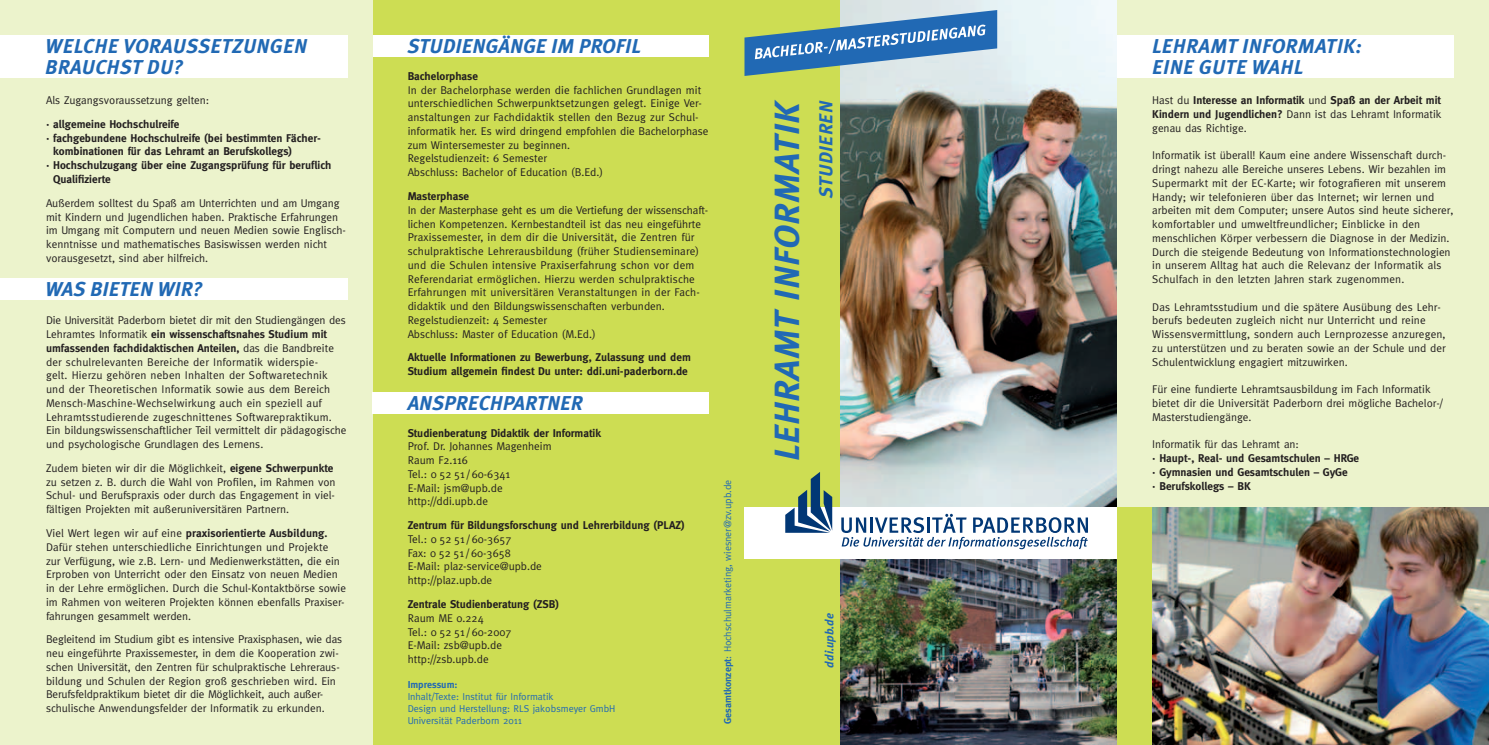
<style>
.page{position:relative;width:1489px;height:745px;background:#fff}
.page>*{position:absolute;margin:0;border:0;box-sizing:border-box;transform-origin:0 0}
.t1{font:italic 700 35px "Meta Plus";letter-spacing:.015em;color:#2169b4}
.t2{font:italic 700 20px "Meta Plus";color:#2169b4}
.t3{font:italic 700 18.75px "Meta Plus";color:#2169b4}
.t4{font:italic 700 11.88px "Meta Plus";color:#2169b4}
.t5{font:11.25px/13.8px "Meta";color:#231f20}
.t6{font:700 11.25px/13.8px "Meta";color:#231f20}
.t7{font:10px/12px "Meta";color:#2169b4}
.t8{font:700 10px "Meta";color:#2169b4}
.s1{font-weight:700}
.s2{font-weight:400}
</style>
<div class="page">
<div style="left:372px;top:0;width:372px;height:744px;background:#cddd53"></div>
<div style="left:1116px;top:0;width:372px;height:744px;background:#ecf3cc"></div>
<div style="left:372px;top:35px;width:337px;height:22px;background:#fff"></div>
<div style="left:0;top:0;width:372px;height:744px;background:#ecf3cc"></div>
<img style="left:1152px;top:507px;width:336px;height:237px">
<div style="left:1116px;top:507px;width:36px;height:237px;background:#cddd53"></div>
<div style="left:744px;top:0;width:372px;height:744px;background:#cddd53"></div>
<img style="left:840px;top:0;width:276px;height:507px">
<img style="left:840px;top:558px;width:276px;height:186px">
<div style="left:744px;top:507px;width:372px;height:51px;background:#fff"></div>
<svg style="left:841px;top:513px;width:246px;height:36px"></svg>
<svg style="left:785px;top:472px;width:47px;height:60px"></svg>
<div style="left:372px;top:392px;width:337px;height:21px;background:#fff"></div>
<div style="left:1116px;top:35px;width:337px;height:43px;background:#fff"></div>
<div style="left:0;top:35px;width:347px;height:43px;background:#fff"></div>
<div style="left:0;top:278px;width:347px;height:21px;background:#fff"></div>
<svg style="left:744px;top:10px;width:253px;height:66px"></svg>
<h2 class="t2" style="left:45px;top:34px;width:104px">WEL CHE VORAU</h2>
<h2 class="t2" style="left:186px;top:34px;width:71px">SSETZUNGEN</h2>
<h2 class="t2" style="left:45px;top:55px;width:26px">BRAU</h2>
<h2 class="t2" style="left:95px;top:55px;width:89px">CHST DU?</h2>
<p class="t5" style="left:46px;top:93px;width:165px">Als Zugangsvoraussetzung gelten:</p>
<p class="t6" style="left:46px;top:117px;width:135px">· allgemeine Hochschulreife</p>
<p class="t6" style="left:46px;top:131px;width:276px">· fachgebundene Hochschulreife (bei bestimmten Fächer-</p>
<p class="t6" style="left:53px;top:144px;width:240px">kombinationen für das Lehramt an Berufskollegs)</p>
<p class="t6" style="left:46px;top:158px;width:287px">· Hochschulzugang über eine Zugangsprüfung für beruflich</p>
<p class="t6" style="left:53px;top:172px;width:59px">Qualifizierte</p>
<p class="t5" style="left:46px;top:196px;width:301px">Außerdem solltest du Spaß am Unterrichten und am Umgang mit Kindern und Jugendlichen haben. Praktische Erfahrungen im Umgang mit Computern und neuen Medien sowie Englisch&shy;kenntnisse und mathematisches Basiswissen werden nicht vorausgesetzt, sind aber hilfreich.</p>
<h2 class="t2" style="left:45px;top:277px;width:69px">WAS BIETEN</h2>
<h2 class="t2" style="left:157px;top:277px;width:47px">WIR ?</h2>
<p class="t5" style="left:46px;top:313px;width:302px">Die Universität Paderborn bietet dir mit den Studiengängen des Lehramtes Informatik <span class="s1">ein wissenschaftsnahes Studium mit umfassenden fachdidaktischen Anteilen,</span> das die Bandbreite der schulrelevanten Bereiche der Informatik widerspie-<br>gelt. Hierzu gehören neben Inhalten der Softwaretechnik und der Theoretischen Informatik sowie aus dem Bereich Mensch-Maschine-Wechselwirkung auch ein speziell auf Lehramtsstudierende zugeschnittenes Softwarepraktikum.<br>Ein bildungswissenschaftlicher Teil vermittelt dir pädagogische und psychologische Grundlagen des Lernens.</p>
<p class="t5" style="left:46px;top:460px;width:291px">Zudem bieten wir dir die Möglichkeit, <span class="s1">eigene Schwerpunkte </span>zu setzen z. B. durch die Wahl von Profilen, im Rahmen von Schul- und Berufspraxis oder durch das Engagement in viel&shy;fältigen Projekten mit außeruniversitären Partnern.</p>
<p class="t5" style="left:46px;top:525px;width:301px">Viel Wert legen wir auf eine <span class="s1">praxisorientierte Ausbildung.<br></span>Dafür stehen unterschiedliche Einrichtungen und Projekte<br>zur Verfügung, wie z.B. Lern- und Medienwerkstätten, die ein Erproben von Unterricht oder den Einsatz von neuen Medien in der Lehre ermöglichen. Durch die Schul-Kontaktbörse sowie im Rahmen von weiteren Projekten können ebenfalls Praxiser&shy;fahrungen gesammelt werden.</p>
<p class="t5" style="left:46px;top:632px;width:298px">Begleitend im Studium gibt es intensive Praxisphasen, wie das neu eingeführte Praxissemester, in dem die Kooperation zwi&shy;schen Universität, den Zentren für schulpraktische Lehreraus&shy;bildung und Schulen der Region groß geschrieben wird. Ein Berufsfeldpraktikum bietet dir die Möglichkeit, auch außer&shy;schulische Anwendungsfelder der Informatik zu erkunden.</p>
<h2 class="t2" style="left:407px;top:34px;width:235px">STUDIENGÄNGE IM PROFIL</h2>
<p class="t6" style="left:407px;top:69px;width:72px">Bachelorphase</p>
<p class="t5" style="left:407px;top:83px;width:302px">In der Bachelorphase werden die fachlichen Grundlagen mit unterschiedlichen Schwerpunktsetzungen gelegt. Einige Ver&shy;anstaltungen zur Fachdidaktik stellen den Bezug zur Schul&shy;informatik her. Es wird dringend empfohlen die Bachelorphase zum Wintersemester zu beginnen.<br>Regelstudienzeit: 6 Semester<br>Abschluss: Bachelor of Education (B.Ed.)</p>
<p class="t6" style="left:407px;top:189px;width:63px">Masterphase</p>
<p class="t5" style="left:407px;top:203px;width:302px">In der Masterphase geht es um die Vertiefung der wissenschaft&shy;lichen Kompetenzen. Kernbestandteil ist das neu eingeführte Praxissemester, in dem dir die Universität, die Zentren für schulpraktische Lehrerausbildung (früher Studienseminare) und die Schulen intensive Praxiserfahrung schon vor dem Referendariat ermöglichen. Hierzu werden schulpraktische Erfahrungen mit universitären Veranstaltungen in der Fach&shy;didaktik und den Bildungswissenschaften verbunden.<br>Regelstudienzeit: 4 Semester<br>Abschluss: Master of Education (M.Ed.)</p>
<p class="t6" style="left:407px;top:350px;width:285px">Aktuelle Informationen zu Bewerbung, Zulassung und dem<br>Studium allgemein findest Du unter: ddi.uni-paderborn.de</p>
<h2 class="t2" style="left:407px;top:390px;width:119px">ANSPRECHPARTNER</h2>
<p class="t6" style="left:407px;top:425px;width:195px">Studienberatung Didaktik der Informatik</p>
<p class="t5" style="left:407px;top:439px;width:145px">Prof. Dr. Johannes Magenheim<br>Raum F2.116<br>Tel.: 0 52 51 / 60-6341<br>E-Mail: jsm@upb.de http://ddi.upb.de</p>
<p class="t6" style="left:407px;top:518px;width:278px">Zentrum für Bildungsforschung und Lehrerbildung (PLAZ)</p>
<p class="t5" style="left:407px;top:531px;width:136px">Tel.: 0 52 51 / 60-3657<br>Fax: 0 52 51 / 60-3658<br>E-Mail: plaz-service@upb.de http://plaz.upb.de</p>
<p class="t6" style="left:407px;top:596px;width:153px">Zentrale Studienberatung (ZSB)</p>
<p class="t5" style="left:407px;top:610px;width:105px">Raum ME 0.224<br>Tel.: 0 52 51 / 60-2007<br>E-Mail: zsb@upb.de http://zsb.upb.de</p>
<p class="t8" style="left:407px;top:678px;width:51px">Impressum:</p>
<p class="t7" style="left:407px;top:689px;width:209px">Inhalt/Texte: Institut für Informatik<br>Design und Herstellung: RLS jakobsmeyer GmbH<br>Universität Paderborn 2011</p>
<p class="t7" style="left:721px;top:723px;width:245px;rotate:-90deg"><span class="s1">Gesamtkonzept</span>: Hochschulmarketing, wiesner@zv.upb.de</p>
<h1 class="t1" style="left:766px;top:461px;width:363px;rotate:-90deg">LEHRAMT INFORMATIK</h1>
<h3 class="t3" style="left:815px;top:198px;width:98px;rotate:-90deg">STUDIEREN</h3>
<p class="t4" style="left:822px;top:667px;width:56px;rotate:-90deg">DDI.UPB.DE</p>
<h2 class="t2" style="left:1152px;top:34px;width:14px">LEHRAMT</h2>
<h2 class="t2" style="left:1242px;top:34px;width:13px">INFORMATIK</h2>
<h2 class="t2" style="left:1355px;top:34px;width:8px">:</h2>
<h2 class="t2" style="left:1152px;top:55px;width:12px">EINE</h2>
<h2 class="t2" style="left:1198px;top:55px;width:13px">GUTE</h2>
<h2 class="t2" style="left:1251px;top:55px;width:30px">WAHL</h2>
<p class="t6" style="left:1152px;top:93px;width:291px;text-align:justify"><span class="s2">Hast du</span> Interesse an Informatik <span class="s2">und</span> Spaß an der Arbeit mit Kindern und Jugendlichen? <span class="s2">Dann ist das Lehramt Informatik genau das Richtige.</span></p>
<p class="t5" style="left:1152px;top:148px;width:303px">Informatik ist überall! Kaum eine andere Wissenschaft durch&shy;dringt nahezu alle Bereiche unseres Lebens. Wir bezahlen im Supermarkt mit der EC-Karte; wir fotografieren mit unserem Handy; wir telefonieren über das Internet; wir lernen und arbeiten mit dem Computer; unsere Autos sind heute sicherer, komfortabler und umweltfreundlicher; Einblicke in den menschlichen Körper verbessern die Diagnose in der Medizin.<br>Durch die steigende Bedeutung von Informationstechnologien in unserem Alltag hat auch die Relevanz der Informatik als Schulfach in den letzten Jahren stark zugenommen.</p>
<p class="t5" style="left:1152px;top:299px;width:295px">Das Lehramtsstudium und die spätere Ausübung des Lehr&shy;berufs bedeuten zugleich nicht nur Unterricht und reine Wissensvermittlung, sondern auch Lernprozesse anzuregen, zu unterstützen und zu beraten sowie an der Schule und der Schulentwicklung engagiert mitzuwirken.</p>
<p class="t5" style="left:1152px;top:382px;width:292px">Für eine fundierte Lehramtsausbildung im Fach Informatik bietet dir die Universität Paderborn drei mögliche Bachelor-/<br>Masterstudiengänge.</p>
<p class="t5" style="left:1152px;top:437px;width:148px">Informatik für das Lehramt an:</p>
<p class="t6" style="left:1152px;top:451px;width:208px">· Haupt-, Real- und Gesamtschulen – HRGe · Gymnasien und Gesamtschulen – GyGe<br>· Berufskollegs – BK</p>
</div>
